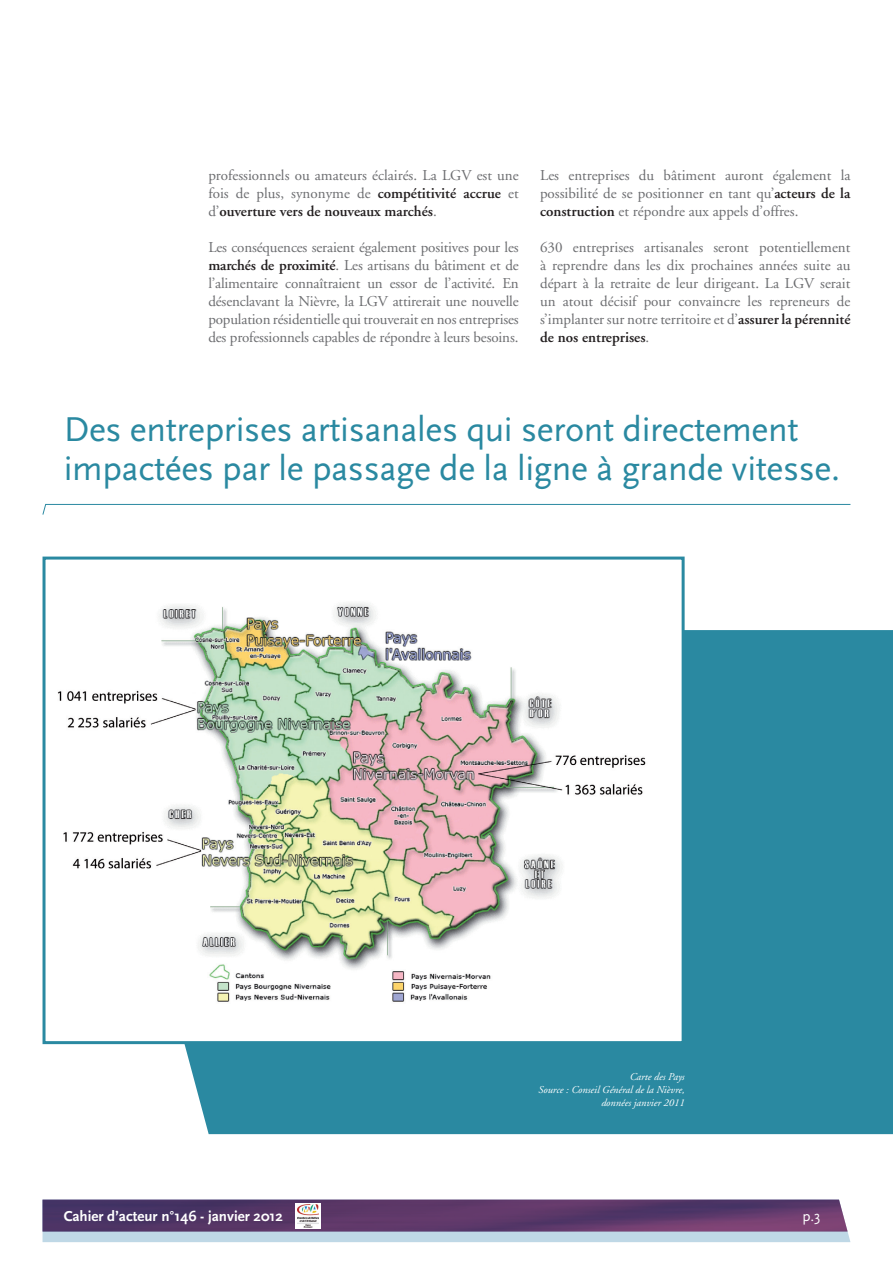
<style>
.page{position:relative;width:893px;height:1263px;background:#fff}
.page>*{position:absolute;margin:0;border:0;box-sizing:border-box;transform-origin:0 0}
.t1{font:36px/39px "Scala Sans Pro";letter-spacing:-.01em;color:#2a89a1}
.t2{font:15px/18px "Adobe Garamond LT";color:#6c6d70;text-align:justify}
.t3{font:700 15px "Scala Sans Pro";color:#fff}
.t4{font:15px "Scala Sans Pro";color:#fff}
.t5{font:italic 10.5px/12.8px "Adobe Garamond LT";color:#fff;text-align:right}
.s1{font-weight:600;color:#231f20}
</style>
<div class="page">
<svg style="left:43px;top:1199px;width:807px;height:43px;background:#76638a"></svg>
<svg style="left:296px;top:1203px;width:25px;height:25px"></svg>
<img style="left:298px;top:1204px;width:21px;height:23px">
<svg style="left:74px;top:630px;width:819px;height:504px;background:#3b92a8"></svg>
<svg style="left:42px;top:504px;width:809px;height:11px"></svg>
<img style="left:57px;top:603px;width:624px;height:437px">
<div style="left:43px;top:556px;width:642px;height:488px;border:3px solid #2a89a1"></div>
<p class="t2" style="left:208px;top:166px;width:312px">professionnels ou amateurs éclairés. La LGV est une fois de plus, synonyme de <span class="s1">compétitivité accrue</span> et d’<span class="s1">ouverture vers de nouveaux marchés</span>.</p>
<p class="t2" style="left:208px;top:238px;width:312px">Les conséquences seraient également positives pour les <span class="s1">marchés de proximité</span>. Les artisans du bâtiment et de l’alimentaire connaîtraient un essor de l’activité. En désenclavant la Nièvre, la LGV attirerait une nouvelle population résidentielle qui trouverait en nos entreprises des professionnels capables de répondre à leurs besoins.</p>
<p class="t2" style="left:540px;top:166px;width:312px">Les entreprises du bâtiment auront également la possibilité de se positionner en tant qu’<span class="s1">acteurs de la construction</span> et répondre aux appels d’offres.</p>
<p class="t2" style="left:540px;top:238px;width:312px">630 entreprises artisanales seront potentiellement à reprendre dans les dix prochaines années suite au départ à la retraite de leur dirigeant. La LGV serait un atout décisif pour convaincre les repreneurs de s’implanter sur notre territoire et d’<span class="s1">assurer la pérennité de nos entreprises</span>.</p>
<h1 class="t1" style="left:64px;top:408px;width:778px">Des entreprises artisanales qui seront directement impactées par le passage de la ligne à grande vitesse.</h1>
<p class="t5" style="left:539px;top:1070px;width:148px">Carte des Pays<br>Source : Conseil Général de la Nièvre, données janvier 2011</p>
<p class="t3" style="left:64px;top:1206px;width:221px">Cahier d’acteur n°146 - janvier 2012</p>
<p class="t4" style="left:802px;top:1206px;width:20px">p.3</p>
</div>
